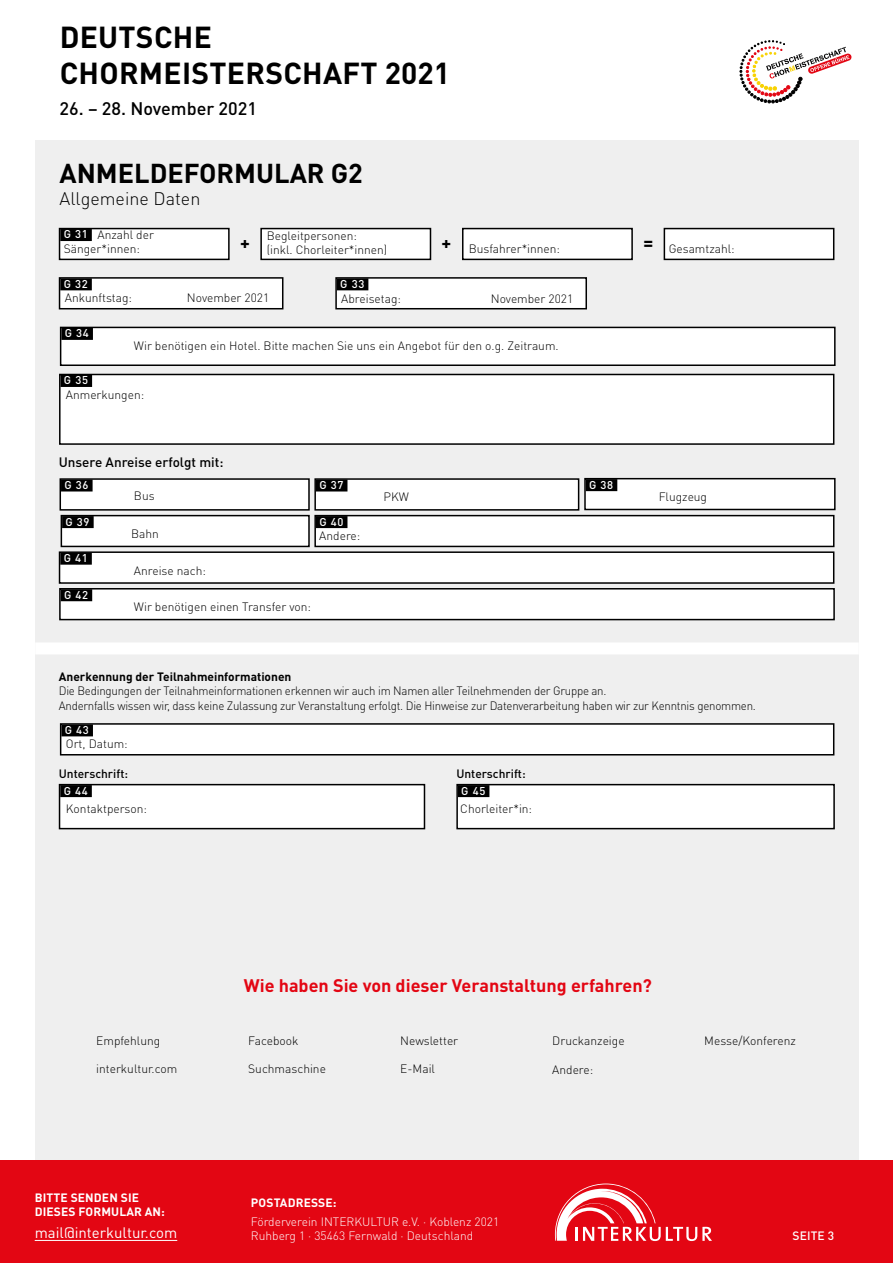
<style>
.page{position:relative;width:893px;height:1263px;background:#fff}
.page>*{position:absolute;margin:0;border:0;box-sizing:border-box;transform-origin:0 0}
.t1{font:700 30px/36px "DIN Pro";letter-spacing:.01em;color:#000}
.t2{font:700 27px "DIN Pro";color:#000}
.t3{font:700 18px "DIN Pro";color:#e30613}
.t4{font:500 18px "DIN Pro";color:#000}
.t5{font:300 18px "DIN Pro";color:#000}
.t6{font:700 18px "DIN Pro";color:#000}
.t7{font:15px "DIN Pro";color:#fff}
.t8{font:500 13.5px "DIN Pro";color:#000}
.t9{font:300 12px/14.4px "DIN Pro";color:#000}
.t10{font:300 12px/14.4px "DIN Pro";letter-spacing:-.02em;color:#000;scale:.96 1}
.t11{font:300 12px/14.4px "DIN Pro";color:#fff}
.t12{font:700 12px/14.4px "DIN Pro";letter-spacing:.01em;color:#fff}
.t13{font:700 12px "DIN Pro";color:#000}
.t14{font:500 12px "DIN Pro";color:#000}
.t15{font:500 12px "DIN Pro";letter-spacing:.01em;color:#fff}
.t16{font:500 11.25px "DIN Pro";letter-spacing:.06em;color:#fff}
</style>
<div class="page">
<div style="left:35px;top:140px;width:823px;height:1021px;background:#efefef"></div>
<div style="left:0;top:1161px;width:893px;height:102px;background:#e30613"></div>
<svg style="left:555px;top:1183px;width:157px;height:58px"></svg>
<div style="left:61px;top:327px;width:774px;height:38px;background:#fff"></div>
<div style="left:61px;top:328px;width:32px;height:12px;background:#000"></div>
<div style="left:60px;top:327px;width:776px;height:39px;border:2px solid #000"></div>
<div style="left:60px;top:229px;width:169px;height:30px;background:#fff"></div>
<div style="left:60px;top:229px;width:32px;height:12px;background:#000"></div>
<div style="left:59px;top:228px;width:171px;height:32px;border:2px solid #000"></div>
<div style="left:261px;top:229px;width:169px;height:30px;background:#fff"></div>
<div style="left:260px;top:228px;width:171px;height:32px;border:2px solid #000"></div>
<div style="left:463px;top:229px;width:169px;height:30px;background:#fff"></div>
<div style="left:462px;top:228px;width:171px;height:32px;border:2px solid #000"></div>
<div style="left:664px;top:229px;width:170px;height:30px;background:#fff"></div>
<div style="left:664px;top:228px;width:170px;height:32px;border:2px solid #000"></div>
<div style="left:60px;top:278px;width:223px;height:31px;background:#fff"></div>
<div style="left:60px;top:278px;width:32px;height:12px;background:#000"></div>
<div style="left:59px;top:277px;width:224px;height:32px;border:2px solid #000"></div>
<div style="left:336px;top:278px;width:250px;height:31px;background:#fff"></div>
<div style="left:337px;top:278px;width:31px;height:12px;background:#000"></div>
<div style="left:335px;top:277px;width:252px;height:32px;border:2px solid #000"></div>
<div style="left:60px;top:374px;width:774px;height:70px;background:#fff"></div>
<div style="left:61px;top:375px;width:31px;height:12px;background:#000"></div>
<div style="left:59px;top:374px;width:775px;height:71px;border:2px solid #000"></div>
<div style="left:60px;top:479px;width:249px;height:31px;background:#fff"></div>
<div style="left:61px;top:479px;width:32px;height:12px;background:#000"></div>
<div style="left:60px;top:478px;width:250px;height:33px;border:2px solid #000"></div>
<div style="left:315px;top:479px;width:264px;height:31px;background:#fff"></div>
<div style="left:316px;top:479px;width:31px;height:12px;background:#000"></div>
<div style="left:314px;top:478px;width:265px;height:33px;border:2px solid #000"></div>
<div style="left:585px;top:479px;width:250px;height:30px;background:#fff"></div>
<div style="left:586px;top:479px;width:31px;height:12px;background:#000"></div>
<div style="left:584px;top:478px;width:252px;height:32px;border:2px solid #000"></div>
<div style="left:61px;top:516px;width:248px;height:30px;background:#fff"></div>
<div style="left:62px;top:516px;width:32px;height:12px;background:#000"></div>
<div style="left:61px;top:515px;width:249px;height:32px;border:2px solid #000"></div>
<div style="left:315px;top:516px;width:519px;height:30px;background:#fff"></div>
<div style="left:316px;top:516px;width:31px;height:12px;background:#000"></div>
<div style="left:314px;top:515px;width:520px;height:32px;border:2px solid #000"></div>
<div style="left:61px;top:724px;width:773px;height:31px;background:#fff"></div>
<div style="left:61px;top:724px;width:32px;height:12px;background:#000"></div>
<div style="left:60px;top:723px;width:774px;height:32px;border:2px solid #000"></div>
<div style="left:60px;top:552px;width:774px;height:31px;background:#fff"></div>
<div style="left:60px;top:553px;width:32px;height:12px;background:#000"></div>
<div style="left:59px;top:551px;width:775px;height:33px;border:2px solid #000"></div>
<div style="left:60px;top:589px;width:774px;height:31px;background:#fff"></div>
<div style="left:61px;top:589px;width:31px;height:12px;background:#000"></div>
<div style="left:59px;top:588px;width:776px;height:32px;border:2px solid #000"></div>
<div style="left:35px;top:642px;width:824px;height:12px;background:#fff"></div>
<div style="left:60px;top:785px;width:364px;height:44px;background:#fff"></div>
<div style="left:60px;top:785px;width:32px;height:12px;background:#000"></div>
<div style="left:59px;top:784px;width:366px;height:45px;border:2px solid #000"></div>
<div style="left:457px;top:785px;width:377px;height:44px;background:#fff"></div>
<div style="left:458px;top:785px;width:31px;height:12px;background:#000"></div>
<div style="left:456px;top:784px;width:379px;height:45px;border:2px solid #000"></div>
<hr style="left:35px;top:1240px;width:142px;height:1px;background:#fff">
<svg style="left:740px;top:41px;width:112px;height:62px"></svg>
<h1 class="t1" style="left:60px;top:18px;width:392px">DEUTSCHE<br>CHORMEISTERSCHAFT 2021</h1>
<h3 class="t4" style="left:60px;top:96px;width:199px">26. – 28. November 2021</h3>
<h2 class="t2" style="left:60px;top:155px;width:305px">ANMELDEFORMULAR G2</h2>
<h3 class="t5" style="left:60px;top:186px;width:142px">Allgemeine Daten</h3>
<p class="t9" style="left:64px;top:227px;width:92px;text-indent:34px">Anzahl der<br>Sänger*innen:</p>
<p class="t9" style="left:267px;top:228px;width:122px">Begleitpersonen:<br>(inkl. Chorleiter*innen)</p>
<p class="t16" style="left:64px;top:227px;width:26px">G 31</p>
<h3 class="t6" style="left:240px;top:230px;width:11px">+</h3>
<h3 class="t6" style="left:442px;top:230px;width:11px">+</h3>
<h3 class="t6" style="left:643px;top:230px;width:11px">=</h3>
<p class="t9" style="left:469px;top:241px;width:93px">Busfahrer*innen:</p>
<p class="t9" style="left:669px;top:241px;width:68px">Gesamtzahl:</p>
<p class="t16" style="left:64px;top:276px;width:26px">G 32</p>
<p class="t16" style="left:340px;top:276px;width:26px">G 33</p>
<p class="t9" style="left:65px;top:290px;width:69px">Ankunftstag:</p>
<p class="t9" style="left:187px;top:290px;width:84px">November 2021</p>
<p class="t9" style="left:341px;top:291px;width:61px">Abreisetag:</p>
<p class="t9" style="left:491px;top:291px;width:84px">November 2021</p>
<p class="t16" style="left:65px;top:326px;width:26px">G 34</p>
<p class="t16" style="left:64px;top:373px;width:26px">G 35</p>
<p class="t9" style="left:134px;top:338px;width:426px">Wir benötigen ein Hotel. Bitte machen Sie uns ein Angebot für den o.g. Zeitraum.</p>
<p class="t9" style="left:66px;top:387px;width:80px">Anmerkungen:</p>
<p class="t8" style="left:59px;top:453px;width:166px">Unsere Anreise erfolgt mit:</p>
<p class="t16" style="left:64px;top:477px;width:26px">G 36</p>
<p class="t16" style="left:319px;top:477px;width:26px">G 37</p>
<p class="t16" style="left:589px;top:477px;width:26px">G 38</p>
<p class="t16" style="left:66px;top:514px;width:26px">G 39</p>
<p class="t16" style="left:319px;top:514px;width:26px">G 40</p>
<p class="t9" style="left:134px;top:488px;width:22px">Bus</p>
<p class="t9" style="left:659px;top:489px;width:50px">Flugzeug</p>
<p class="t9" style="left:383px;top:489px;width:27px">PKW</p>
<p class="t16" style="left:64px;top:550px;width:26px">G 41</p>
<p class="t16" style="left:64px;top:587px;width:26px">G 42</p>
<p class="t9" style="left:131px;top:526px;width:29px">Bahn</p>
<p class="t9" style="left:319px;top:528px;width:43px">Andere:</p>
<p class="t9" style="left:134px;top:563px;width:74px">Anreise nach:</p>
<p class="t9" style="left:134px;top:599px;width:179px">Wir benötigen einen Transfer von:</p>
<p class="t13" style="left:59px;top:668px;width:234px">Anerkennung der Teilnahmeinformationen</p>
<p class="t10" style="left:59px;top:683px;width:728px">Die Bedingungen der Teilnahmeinformationen erkennen wir auch im Namen aller Teilnehmenden der Gruppe an.<br>Andernfalls wissen wir, dass keine Zulassung zur Veranstaltung erfolgt. Die Hinweise zur Datenverarbeitung haben wir zur Kenntnis genommen.</p>
<p class="t16" style="left:65px;top:722px;width:26px">G 43</p>
<p class="t9" style="left:66px;top:736px;width:63px">Ort, Datum:</p>
<p class="t14" style="left:59px;top:765px;width:71px">Unterschrift:</p>
<p class="t14" style="left:456px;top:765px;width:71px">Unterschrift:</p>
<p class="t16" style="left:64px;top:783px;width:26px">G 44</p>
<p class="t16" style="left:461px;top:783px;width:26px">G 45</p>
<p class="t9" style="left:66px;top:801px;width:83px">Kontaktperson:</p>
<p class="t9" style="left:460px;top:801px;width:73px">Chorleiter*in:</p>
<h3 class="t3" style="left:244px;top:973px;width:410px">Wie haben Sie von dieser Veranstaltung erfahren?</h3>
<p class="t9" style="left:96px;top:1033px;width:65px">Empfehlung</p>
<p class="t9" style="left:248px;top:1033px;width:52px">Facebook</p>
<p class="t9" style="left:400px;top:1033px;width:59px">Newsletter</p>
<p class="t9" style="left:552px;top:1033px;width:74px">Druckanzeige</p>
<p class="t9" style="left:704px;top:1033px;width:93px">Messe/Konferenz</p>
<p class="t9" style="left:96px;top:1061px;width:82px">interkultur.com</p>
<p class="t9" style="left:248px;top:1061px;width:79px">Suchmaschine</p>
<p class="t9" style="left:400px;top:1061px;width:36px">E-Mail</p>
<p class="t9" style="left:552px;top:1062px;width:43px">Andere:</p>
<p class="t12" style="left:35px;top:1190px;width:132px">BITTE SENDEN SIE<br>DIESES FORMULAR AN:</p>
<p class="t7" style="left:35px;top:1223px;width:144px">mail@interkultur.com</p>
<p class="t15" style="left:792px;top:1228px;width:43px">SEITE 3</p>
<p class="t12" style="left:251px;top:1195px;width:87px">POSTADRESSE:</p>
<p class="t11" style="left:251px;top:1214px;width:250px">Förderverein INTERKULTUR e.V. · Koblenz 2021<br>Ruhberg 1 · 35463 Fernwald · Deutschland</p>
</div>
